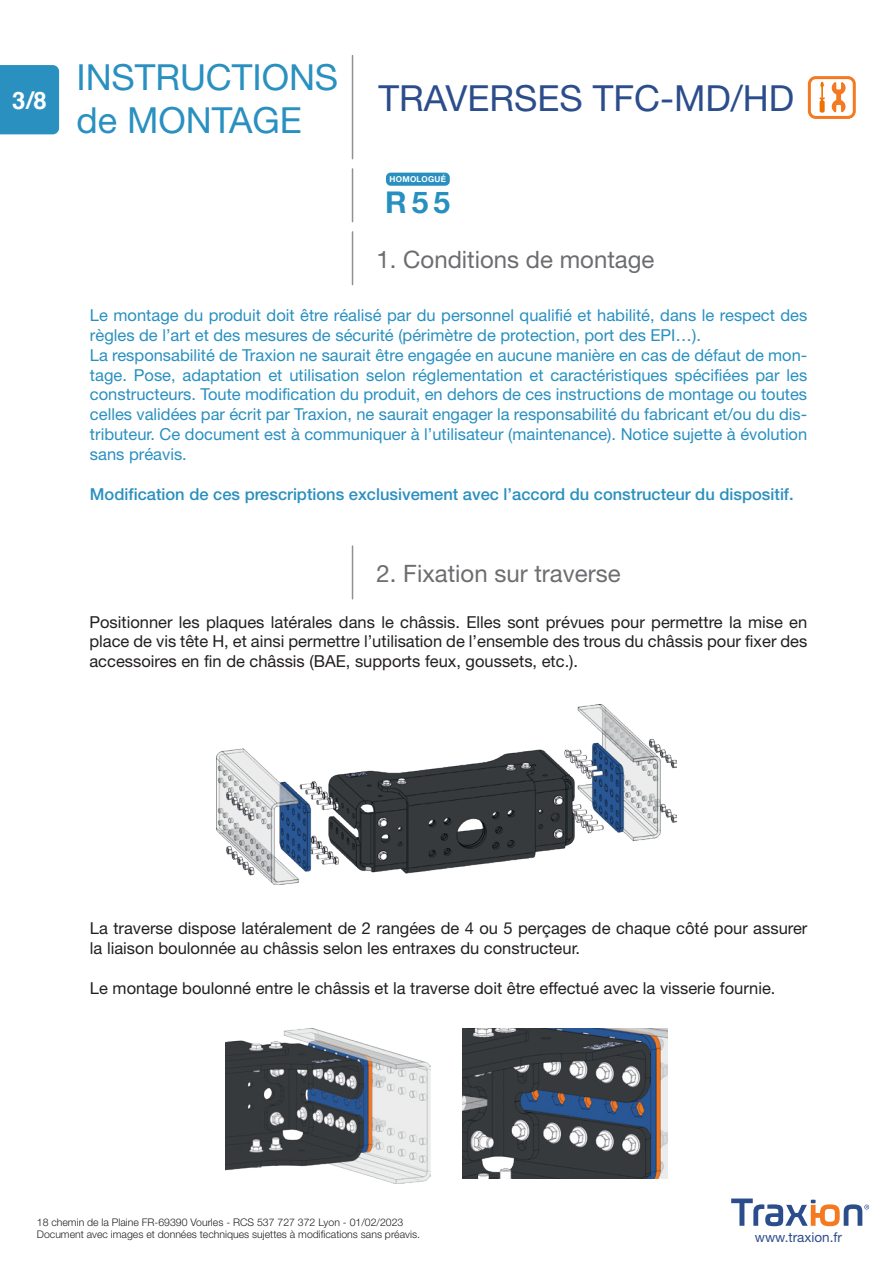
<style>
.page{position:relative;width:893px;height:1263px;background:#fff}
.page>*{position:absolute;margin:0;border:0;box-sizing:border-box;transform-origin:0 0}
.t1{font:36px "Helvetica Neue";color:#2990c0}
.t2{font:36px "Helvetica Neue";color:#2c4d8c}
.t3{font:700 29.85px "Helvetica Neue";color:#2790c1}
.t4{font:24px "Helvetica Neue";color:#6c6d70}
.t5{font:700 24px "Helvetica";color:#fff}
.t6{font:16.5px/19.8px "Helvetica Neue";color:#2990c0}
.t7{font:16.5px/19.8px "Helvetica Neue";color:#231f20}
.t8{font:500 16.5px "Helvetica Neue";color:#2990c0}
.t9{font:13.5px "Helvetica Neue";color:#2c4d8c}
.t10{font:300 10.5px/12.6px "Helvetica Neue";color:#231f20}
.t11{font:700 8.1px "Helvetica Neue";letter-spacing:.03em;color:#fff}
</style>
<div class="page">
<svg style="left:731px;top:1198px;width:138px;height:28px"></svg>
<div style="left:386px;top:173px;width:64px;height:13px;background:#2990c0;border-radius:5px"></div>
<div style="left:0;top:65px;width:59px;height:69px;background:#2990c0"></div>
<hr style="left:352px;top:56px;width:1px;height:103px;background:#231f20">
<hr style="left:352px;top:169px;width:1px;height:53px;background:#231f20">
<hr style="left:352px;top:232px;width:1px;height:53px;background:#231f20">
<img style="left:217px;top:704px;width:459px;height:180px">
<img style="left:462px;top:1028px;width:205px;height:151px">
<img style="left:226px;top:1028px;width:205px;height:155px">
<hr style="left:352px;top:546px;width:1px;height:53px;background:#231f20">
<svg style="left:832px;top:82px;width:13px;height:31px"></svg>
<svg style="left:820px;top:82px;width:5px;height:31px"></svg>
<div style="left:808px;top:76px;width:48px;height:43px;border:3px solid #f47921;border-radius:6px"></div>
<p class="t5" style="left:12px;top:81px;width:36px">3/8</p>
<p class="t1" style="left:76px;top:56px;width:263px">INSTRUCTIONS</p>
<p class="t1" style="left:76px;top:99px;width:227px">de MONTAGE</p>
<p class="t2" style="left:378px;top:76px;width:417px">TRAVERSES TFC-MD/HD</p>
<p class="t11" style="left:390px;top:175px;width:58px">HOMOLOGUÉ</p>
<p class="t3" style="left:385px;top:184px;width:67px">R55</p>
<p class="t4" style="left:377px;top:245px;width:279px">1. Conditions de montage</p>
<p class="t6" style="left:90px;top:305px;width:719px">Le montage du produit doit être réalisé par du personnel qualifié et habilité, dans le respect des règles de l’art et des mesures de sécurité (périmètre de protection, port des EPI…).</p>
<p class="t6" style="left:90px;top:345px;width:719px;text-align:justify">La responsabilité de Traxion ne saurait être engagée en aucune manière en cas de défaut de mon&shy;tage. Pose, adaptation et utilisation selon réglementation et caractéristiques spécifiées par les constructeurs. Toute modification du produit, en dehors de ces instructions de montage ou toutes celles validées par écrit par Traxion, ne saurait engager la responsabilité du fabricant et/ou du dis&shy;tributeur. Ce document est à communiquer à l’utilisateur (maintenance). Notice sujette à évolution sans préavis.</p>
<p class="t8" style="left:90px;top:484px;width:705px">Modification de ces prescriptions exclusivement avec l’accord du constructeur du dispositif.</p>
<p class="t4" style="left:377px;top:559px;width:246px">2. Fixation sur traverse</p>
<p class="t7" style="left:89px;top:612px;width:719px;text-align:justify">Positionner les plaques latérales dans le châssis. Elles sont prévues pour permettre la mise en place de vis tête H, et ainsi permettre l’utilisation de l’ensemble des trous du châssis pour fixer des accessoires en fin de châssis (BAE, supports feux, goussets, etc.).</p>
<p class="t7" style="left:90px;top:918px;width:719px">La traverse dispose latéralement de 2 rangées de 4 ou 5 perçages de chaque côté pour assurer la liaison boulonnée au châssis selon les entraxes du constructeur.</p>
<p class="t7" style="left:90px;top:978px;width:687px">Le montage boulonné entre le châssis et la traverse doit être effectué avec la visserie fournie.</p>
<p class="t10" style="left:37px;top:1215px;width:385px">18 chemin de la Plaine FR-69390 Vourles - RCS 537 727 372 Lyon - 01/02/2023<br>Document avec images et données techniques sujettes à modifications sans préavis.</p>
<p class="t9" style="left:755px;top:1229px;width:89px">www.traxion.fr</p>
</div>
